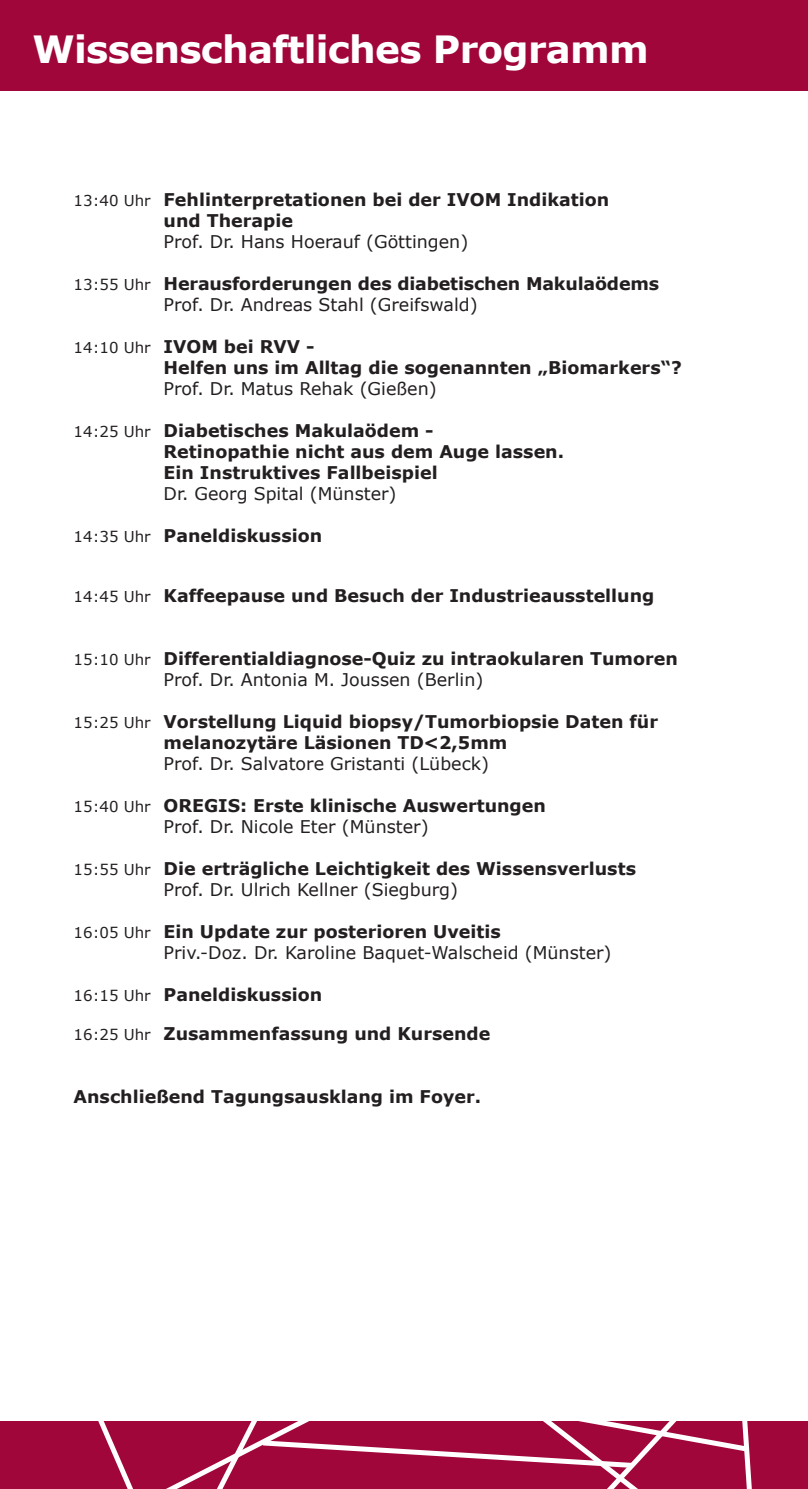
<style>
.page{position:relative;width:808px;height:1489px;background:#fff}
.page>*{position:absolute;margin:0;border:0;box-sizing:border-box;transform-origin:0 0}
.t1{font:700 37.5px "Verdana";letter-spacing:-.02em;color:#fff}
.t2{font:700 17.5px "Verdana";color:#231f20}
.t3{font:17.5px "Verdana";color:#231f20}
.s1{font-weight:400;font-size:15px}
</style>
<div class="page">
<div style="left:0;top:0;width:808px;height:90px;background:#a0063a"></div>
<div style="left:0;top:1420px;width:808px;height:68px;background:#a0063a"></div>
<svg style="left:68px;top:1420px;width:691px;height:68px"></svg>
<p class="t1" style="left:33px;top:25px;width:618px">Wissenschaftliches Programm</p>
<p class="t2" style="left:74px;top:188px;width:537px"><span class="s1">13:40 Uhr</span> Fehlinterpretationen bei der IVOM Indikation</p>
<p class="t2" style="left:164px;top:209px;width:131px">und Therapie</p>
<p class="t3" style="left:164px;top:230px;width:306px">Prof. Dr. Hans Hoerauf (Göttingen)</p>
<p class="t2" style="left:74px;top:272px;width:587px"><span class="s1">13:55 Uhr</span> Herausforderungen des diabetischen Makulaödems</p>
<p class="t3" style="left:164px;top:293px;width:316px">Prof. Dr. Andreas Stahl (Greifswald)</p>
<p class="t2" style="left:74px;top:335px;width:243px"><span class="s1">14:10 Uhr</span> IVOM bei RVV -</p>
<p class="t2" style="left:164px;top:356px;width:520px">Helfen uns im Alltag die sogenannten „Biomarkers“?</p>
<p class="t3" style="left:164px;top:377px;width:275px">Prof. Dr. Matus Rehak (Gießen)</p>
<p class="t2" style="left:74px;top:419px;width:362px"><span class="s1">14:25 Uhr</span> Diabetisches Makulaödem -</p>
<p class="t2" style="left:164px;top:440px;width:402px">Retinopathie nicht aus dem Auge lassen.</p>
<p class="t2" style="left:164px;top:461px;width:276px">Ein Instruktives Fallbeispiel</p>
<p class="t3" style="left:164px;top:482px;width:234px">Dr. Georg Spital (Münster)</p>
<p class="t2" style="left:74px;top:524px;width:250px"><span class="s1">14:35 Uhr</span> Paneldiskussion</p>
<p class="t2" style="left:74px;top:584px;width:582px"><span class="s1">14:45 Uhr</span> Kaffeepause und Besuch der Industrieausstellung</p>
<p class="t2" style="left:74px;top:647px;width:606px"><span class="s1">15:10 Uhr</span> Differentialdiagnose-Quiz zu intraokularen Tumoren</p>
<p class="t3" style="left:164px;top:668px;width:321px">Prof. Dr. Antonia M. Joussen (Berlin)</p>
<p class="t2" style="left:74px;top:710px;width:586px"><span class="s1">15:25 Uhr</span> Vorstellung Liquid biopsy/Tumorbiopsie Daten für</p>
<p class="t2" style="left:164px;top:731px;width:345px">melanozytäre Läsionen TD&lt;2,5mm</p>
<p class="t3" style="left:164px;top:752px;width:327px">Prof. Dr. Salvatore Gristanti (Lübeck)</p>
<p class="t2" style="left:74px;top:794px;width:474px"><span class="s1">15:40 Uhr</span> OREGIS: Erste klinische Auswertungen</p>
<p class="t3" style="left:164px;top:815px;width:267px">Prof. Dr. Nicole Eter (Münster)</p>
<p class="t2" style="left:74px;top:857px;width:564px"><span class="s1">15:55 Uhr</span> Die erträgliche Leichtigkeit des Wissensverlusts</p>
<p class="t3" style="left:164px;top:878px;width:296px">Prof. Dr. Ulrich Kellner (Siegburg)</p>
<p class="t2" style="left:74px;top:920px;width:429px"><span class="s1">16:05 Uhr</span> Ein Update zur posterioren Uveitis</p>
<p class="t3" style="left:164px;top:941px;width:449px">Priv.-Doz. Dr. Karoline Baquet-Walscheid (Münster)</p>
<p class="t2" style="left:74px;top:983px;width:250px"><span class="s1">16:15 Uhr</span> Paneldiskussion</p>
<p class="t2" style="left:74px;top:1022px;width:418px"><span class="s1">16:25 Uhr</span> Zusammenfassung und Kursende</p>
<p class="t2" style="left:74px;top:1085px;width:409px">Anschließend Tagungsausklang im Foyer.</p>
</div>
